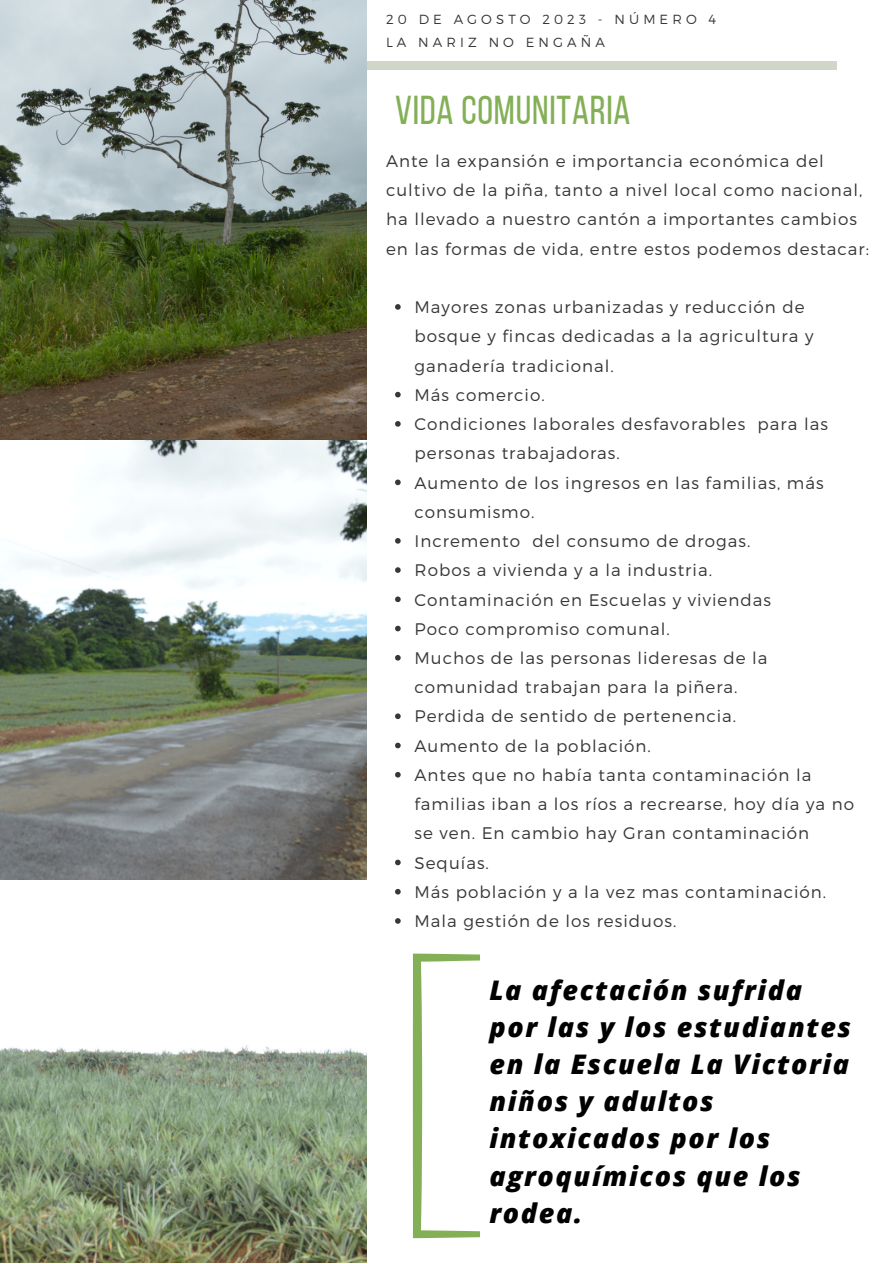
<style>
.page{position:relative;width:893px;height:1264px;background:#fff}
.page>*{position:absolute;margin:0;border:0;box-sizing:border-box;transform-origin:0 0}
.t1{font:40.2px "Bebas Neue";letter-spacing:.02em;color:#83b056}
.t2{font:italic 800 27px/37px "Open Sans";letter-spacing:.06em;color:#000}
.t3{font:300 16.8px/29.2px "Montserrat";letter-spacing:.06em;color:#383637}
.t4{font:300 13.2px/22.5px "Montserrat";letter-spacing:.31em;color:#383637}
</style>
<div class="page">
<svg style="left:395px;top:304px;width:5px;height:6px"></svg>
<svg style="left:395px;top:392px;width:5px;height:5px"></svg>
<svg style="left:395px;top:421px;width:5px;height:5px"></svg>
<svg style="left:395px;top:479px;width:5px;height:6px"></svg>
<svg style="left:395px;top:538px;width:5px;height:5px"></svg>
<svg style="left:395px;top:567px;width:5px;height:6px"></svg>
<svg style="left:395px;top:596px;width:5px;height:6px"></svg>
<svg style="left:395px;top:625px;width:5px;height:6px"></svg>
<svg style="left:395px;top:655px;width:5px;height:5px"></svg>
<svg style="left:395px;top:713px;width:5px;height:6px"></svg>
<svg style="left:395px;top:742px;width:5px;height:6px"></svg>
<svg style="left:395px;top:772px;width:5px;height:5px"></svg>
<svg style="left:395px;top:859px;width:5px;height:6px"></svg>
<svg style="left:395px;top:888px;width:5px;height:6px"></svg>
<svg style="left:395px;top:918px;width:5px;height:5px"></svg>
<div style="left:57px;top:61px;width:779px;height:9px;background:#d0d7c9"></div>
<img style="left:0;top:0;width:366px;height:1262px">
<svg style="left:413px;top:953px;width:67px;height:285px"></svg>
<p class="t4" style="left:386px;top:7px;width:331px">20 DE AGOSTO 2023 - NÚMERO 4<br>LA NARIZ NO ENGAÑA</p>
<p class="t1" style="left:395px;top:93px;width:237px">VIDA COMUNITARIA</p>
<p class="t3" style="left:386px;top:145px;width:484px">Ante la expansión e importancia económica del cultivo de la piña, tanto a nivel local como nacional, ha llevado a nuestro cantón a importantes cambios en las formas de vida, entre estos podemos destacar:</p>
<p class="t3" style="left:414px;top:292px;width:400px">Mayores zonas urbanizadas y reducción de bosque y fincas dedicadas a la agricultura y ganadería tradicional.</p>
<p class="t3" style="left:414px;top:379px;width:132px">Más comercio.</p>
<p class="t3" style="left:414px;top:408px;width:415px">Condiciones laborales desfavorables para las personas trabajadoras.</p>
<p class="t3" style="left:414px;top:467px;width:410px">Aumento de los ingresos en las familias, más consumismo.</p>
<p class="t3" style="left:414px;top:525px;width:337px">Incremento del consumo de drogas.</p>
<p class="t3" style="left:414px;top:555px;width:299px">Robos a vivienda y a la industria.</p>
<p class="t3" style="left:414px;top:584px;width:358px">Contaminación en Escuelas y viviendas</p>
<p class="t3" style="left:414px;top:613px;width:257px">Poco compromiso comunal.</p>
<p class="t3" style="left:414px;top:642px;width:354px">Muchos de las personas lideresas de la comunidad trabajan para la piñera.</p>
<p class="t3" style="left:414px;top:701px;width:323px">Perdida de sentido de pertenencia.</p>
<p class="t3" style="left:414px;top:730px;width:238px">Aumento de la población.</p>
<p class="t3" style="left:414px;top:759px;width:441px">Antes que no había tanta contaminación la familias iban a los ríos a recrearse, hoy día ya no se ven. En cambio hay Gran contaminación</p>
<p class="t3" style="left:414px;top:847px;width:76px">Sequías.</p>
<p class="t3" style="left:414px;top:876px;width:413px">Más población y a la vez mas contaminación.</p>
<p class="t3" style="left:414px;top:905px;width:263px">Mala gestión de los residuos.</p>
<p class="t2" style="left:489px;top:971px;width:363px">La afectación sufrida por las y los estudiantes en la Escuela La Victoria niños y adultos intoxicados por los agroquímicos que los rodea.</p>
</div>
